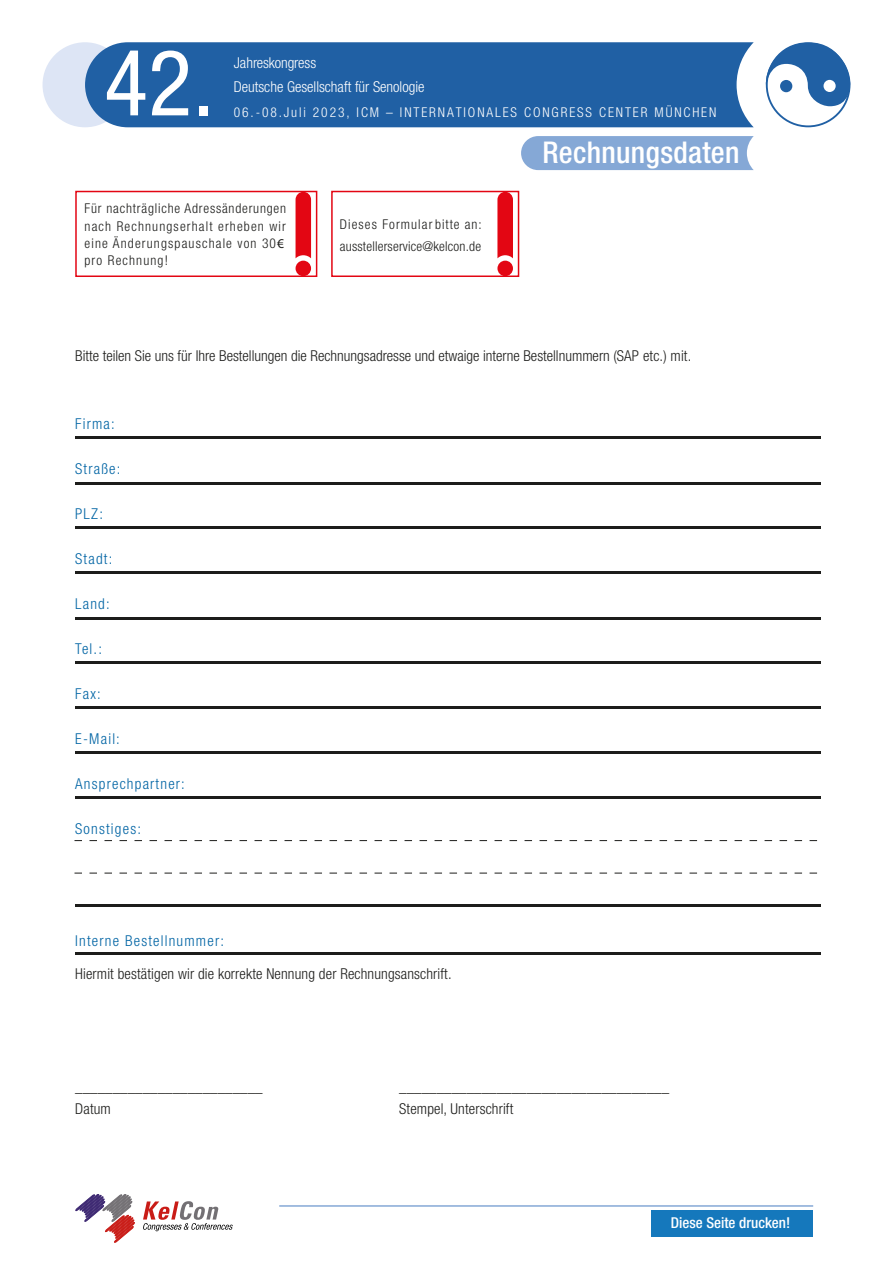
<style>
.page{position:relative;width:893px;height:1263px;background:#fff}
.page>*{position:absolute;margin:0;border:0;box-sizing:border-box;transform-origin:0 0}
.t1{font:condensed 91.5px "Helvetica Neue LT Pro";color:#fff}
.t2{font:500 condensed 30px "Helvetica Neue LT Pro";letter-spacing:.01em;color:#fff}
.t3{font:300 condensed 15px "Helvetica Neue LT Pro";letter-spacing:.01em;color:#1d1d1b}
.t4{font:300 condensed 15px "Helvetica Neue LT Pro";letter-spacing:.08em;color:#0064a4}
.t5{font:300 condensed 15px/24px "Helvetica Neue LT Pro";color:#fff}
.t6{font:500 condensed 15px "Helvetica Neue LT Pro";color:#fff}
.t7{font:300 condensed 13.5px/17.2px "Helvetica Neue LT Pro";letter-spacing:.08em;color:#1d1d1b}
.t8{font:300 condensed 13.5px "Helvetica Neue LT Pro";letter-spacing:.14em;color:#fff}
.t9{font:300 condensed 13.5px/21.8px "Helvetica Neue LT Pro";letter-spacing:.015em;color:#1d1d1b}
.s1{font-family:"Myriad Pro";font-weight:400;font-stretch:normal}
</style>
<div class="page">
<div style="left:75px;top:191px;width:242px;height:86px;background:#fff;border:2px solid #e30613"></div>
<svg style="left:296px;top:192px;width:15px;height:66px"></svg>
<div style="left:296px;top:261px;width:15px;height:15px;background:#e30613;border-radius:50%"></div>
<div style="left:331px;top:191px;width:188px;height:86px;background:#fff;border:2px solid #e30613"></div>
<svg style="left:497px;top:192px;width:16px;height:66px"></svg>
<div style="left:497px;top:261px;width:16px;height:15px;background:#e30613;border-radius:50%"></div>
<svg style="left:76px;top:1194px;width:59px;height:48px"></svg>
<svg style="left:143px;top:1201px;width:90px;height:30px"></svg>
<hr style="left:279px;top:1205px;width:534px;height:2px;background:#85a8d6">
<div style="left:652px;top:1210px;width:161px;height:26px;background:#1578bc"></div>
<hr style="left:75px;top:436px;width:745px;height:2px;background:#1d1d1b">
<hr style="left:75px;top:482px;width:745px;height:2px;background:#1d1d1b">
<hr style="left:75px;top:527px;width:745px;height:2px;background:#1d1d1b">
<hr style="left:75px;top:571px;width:745px;height:3px;background:#1d1d1b">
<hr style="left:75px;top:617px;width:745px;height:2px;background:#1d1d1b">
<hr style="left:75px;top:661px;width:745px;height:2px;background:#1d1d1b">
<hr style="left:75px;top:707px;width:745px;height:2px;background:#1d1d1b">
<hr style="left:75px;top:751px;width:745px;height:3px;background:#1d1d1b">
<hr style="left:75px;top:904px;width:745px;height:2px;background:#1d1d1b">
<hr style="left:75px;top:796px;width:745px;height:2px;background:#1d1d1b">
<hr style="left:75px;top:953px;width:745px;height:2px;background:#1d1d1b">
<svg style="left:75px;top:840px;width:743px;height:1px"></svg>
<svg style="left:75px;top:873px;width:742px;height:1px"></svg>
<div style="left:521px;top:136px;width:233px;height:34px;background:#85a8d6"></div>
<div style="left:43px;top:42px;width:85px;height:85px;background:#dde5f5;border-radius:50%"></div>
<div style="left:85px;top:42px;width:669px;height:85px;background:#2060a4"></div>
<svg style="left:766px;top:42px;width:84px;height:64px"></svg>
<h1 class="t1" style="left:104px;top:30px;width:111px">42.</h1>
<p class="t5" style="left:234px;top:51px;width:192px">Jahreskongress<br>Deutsche Gesellschaft für Senologie</p>
<p class="t8" style="left:234px;top:104px;width:484px">06.-08.Juli 2023, ICM – INTERNATIONALES CONGRESS CENTER MÜNCHEN</p>
<h2 class="t2" style="left:542px;top:134px;width:199px">Rechnungsdaten</h2>
<p class="t7" style="left:85px;top:200px;width:203px">Für nachträgliche Adressänderungen nach Rechnungserhalt erheben wir eine Änderungspauschale von 30<span class="s1">€ </span>pro Rechnung!</p>
<p class="t9" style="left:340px;top:213px;width:143px">Dieses Formular bitte an: ausstellerservice@kelcon.de</p>
<p class="t3" style="left:75px;top:347px;width:617px">Bitte teilen Sie uns für Ihre Bestellungen die Rechnungsadresse und etwaige interne Bestellnummern (SAP etc.) mit.</p>
<p class="t4" style="left:75px;top:415px;width:41px">Firma:</p>
<p class="t4" style="left:75px;top:460px;width:47px">Straße:</p>
<p class="t4" style="left:75px;top:505px;width:29px">PLZ:</p>
<p class="t4" style="left:75px;top:550px;width:39px">Stadt:</p>
<p class="t4" style="left:75px;top:595px;width:36px">Land:</p>
<p class="t4" style="left:75px;top:640px;width:28px">Tel.:</p>
<p class="t4" style="left:75px;top:685px;width:27px">Fax:</p>
<p class="t4" style="left:75px;top:730px;width:46px">E-Mail:</p>
<p class="t4" style="left:75px;top:775px;width:111px">Ansprechpartner:</p>
<p class="t4" style="left:75px;top:820px;width:67px">Sonstiges:</p>
<p class="t4" style="left:75px;top:932px;width:150px">Interne Bestellnummer:</p>
<p class="t3" style="left:75px;top:965px;width:378px">Hiermit bestätigen wir die korrekte Nennung der Rechnungsanschrift.</p>
<p class="t3" style="left:75px;top:1078px;width:189px">_________________________</p>
<p class="t3" style="left:399px;top:1078px;width:271px">____________________________________</p>
<p class="t3" style="left:75px;top:1100px;width:37px">Datum</p>
<p class="t3" style="left:399px;top:1100px;width:116px">Stempel, Unterschrift</p>
<p class="t6" style="left:671px;top:1213px;width:121px">Diese Seite drucken!</p>
</div>
